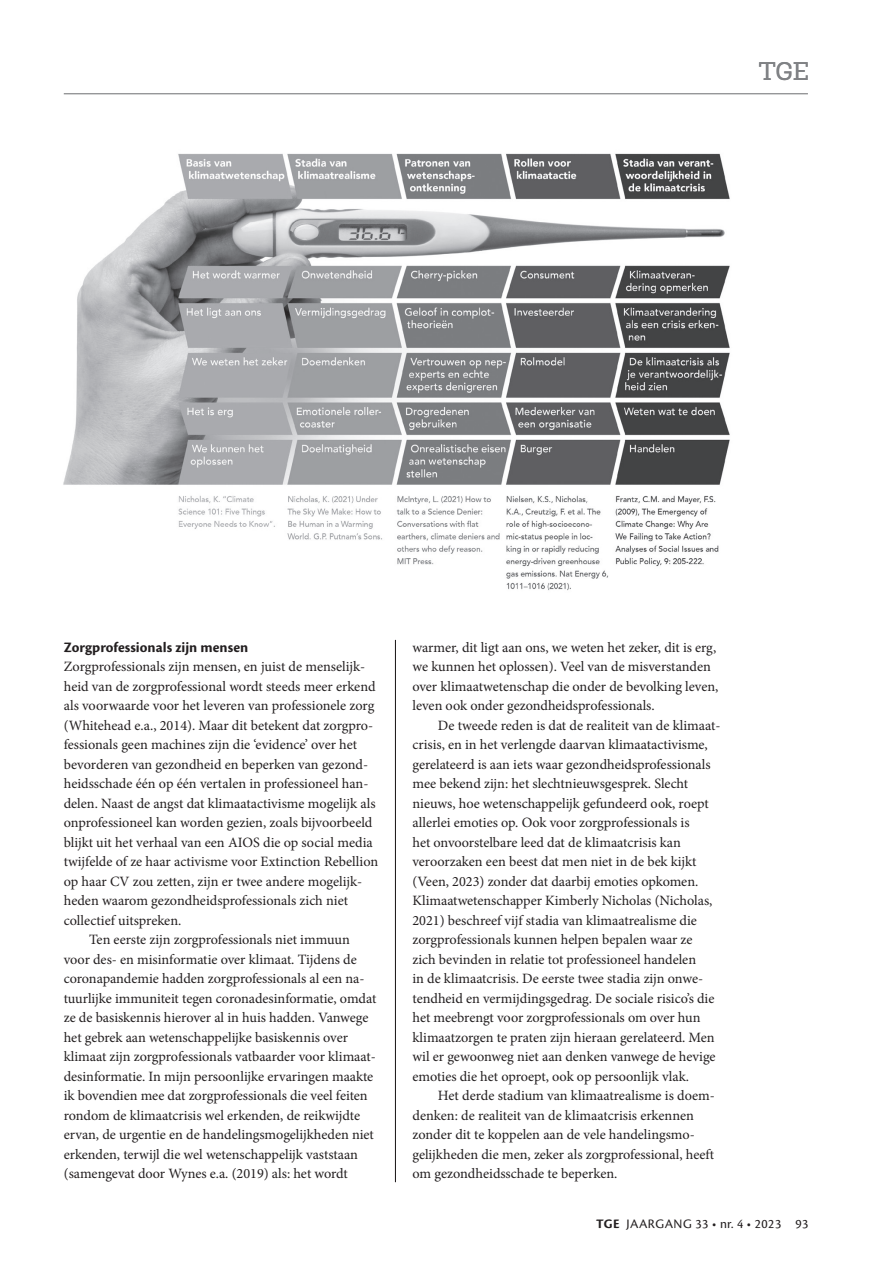
<style>
.page{position:relative;width:893px;height:1263px;background:#fff}
.page>*{position:absolute;margin:0;border:0;box-sizing:border-box;transform-origin:0 0}
.t1{font:25.95px "Newslab";color:#808285}
.t2{font:700 15px "Cronos Pro";letter-spacing:.005em;color:#231f20}
.t3{font:14.25px/19.5px "Minion Pro";color:#231f20}
.t4{font:13.5px "Cronos Pro";letter-spacing:.035em;color:#231f20}
.s1{font-weight:700}
</style>
<div class="page">
<hr style="left:64px;top:93px;width:744px;height:1px;background:#6c6d70">
<hr style="left:395px;top:640px;width:1px;height:542px;background:#231f20">
<img style="left:63px;top:153px;width:667px;height:438px">
<h1 class="t1" style="left:759px;top:55px;width:52px">TGE</h1>
<p class="t2" style="left:64px;top:638px;width:186px">Zorgprofessionals zijn mensen</p>
<p class="t3" style="left:64px;top:657px;width:303px">Zorgprofessionals zijn mensen, en juist de menselijk-</p>
<p class="t3" style="left:64px;top:676px;width:313px">heid van de zorgprofessional wordt steeds meer erkend</p>
<p class="t3" style="left:64px;top:696px;width:312px">als voorwaarde voor het leveren van professionele zorg</p>
<p class="t3" style="left:64px;top:715px;width:311px">(Whitehead e.a., 2014). Maar dit betekent dat zorgpro-</p>
<p class="t3" style="left:64px;top:735px;width:295px">fessionals geen machines zijn die ‘evidence’ over het</p>
<p class="t3" style="left:64px;top:754px;width:306px">bevorderen van gezondheid en beperken van gezond-</p>
<p class="t3" style="left:64px;top:774px;width:306px">heidsschade één op één vertalen in professioneel han-</p>
<p class="t3" style="left:64px;top:793px;width:313px">delen. Naast de angst dat klimaatactivisme mogelijk als</p>
<p class="t3" style="left:64px;top:813px;width:310px">onprofessioneel kan worden gezien, zoals bijvoorbeeld</p>
<p class="t3" style="left:64px;top:832px;width:311px">blijkt uit het verhaal van een AIOS die op social media</p>
<p class="t3" style="left:64px;top:852px;width:316px">twijfelde of ze haar activisme voor Extinction Rebellion</p>
<p class="t3" style="left:64px;top:871px;width:300px">op haar CV zou zetten, zijn er twee andere mogelijk-</p>
<p class="t3" style="left:64px;top:891px;width:286px">heden waarom gezondheidsprofessionals zich niet</p>
<p class="t3" style="left:64px;top:910px;width:119px">collectief uitspreken.</p>
<p class="t3" style="left:89px;top:930px;width:262px">Ten eerste zijn zorgprofessionals niet immuun</p>
<p class="t3" style="left:64px;top:949px;width:294px">voor des- en misinformatie over klimaat. Tijdens de</p>
<p class="t3" style="left:64px;top:969px;width:302px">coronapandemie hadden zorgprofessionals al een na-</p>
<p class="t3" style="left:64px;top:988px;width:314px">tuurlijke immuniteit tegen coronadesinformatie, omdat</p>
<p class="t3" style="left:64px;top:1008px;width:306px">ze de basiskennis hierover al in huis hadden. Vanwege</p>
<p class="t3" style="left:64px;top:1027px;width:286px">het gebrek aan wetenschappelijke basiskennis over</p>
<p class="t3" style="left:64px;top:1047px;width:314px">klimaat zijn zorgprofessionals vatbaarder voor klimaat-</p>
<p class="t3" style="left:64px;top:1066px;width:311px">desinformatie. In mijn persoonlijke ervaringen maakte</p>
<p class="t3" style="left:64px;top:1086px;width:305px">ik bovendien mee dat zorgprofessionals die veel feiten</p>
<p class="t3" style="left:64px;top:1105px;width:298px">rondom de klimaatcrisis wel erkenden, de reikwijdte</p>
<p class="t3" style="left:64px;top:1125px;width:312px">ervan, de urgentie en de handelingsmogelijkheden niet</p>
<p class="t3" style="left:64px;top:1144px;width:296px">erkenden, terwijl die wel wetenschappelijk vaststaan</p>
<p class="t3" style="left:64px;top:1164px;width:286px">(samengevat door Wynes e.a. (2019) als: het wordt</p>
<p class="t3" style="left:412px;top:637px;width:307px">warmer, dit ligt aan ons, we weten het zeker, dit is erg, we kunnen het oplossen). Veel van de misverstanden over klimaatwetenschap die onder de bevolking leven, leven ook onder gezondheidsprofessionals.</p>
<p class="t3" style="left:412px;top:715px;width:309px;text-indent:26px">De tweede reden is dat de realiteit van de klimaat&shy;crisis, en in het verlengde daarvan klimaatactivisme, gerelateerd is aan iets waar gezondheidsprofessionals mee bekend zijn: het slechtnieuwsgesprek. Slecht nieuws, hoe wetenschappelijk gefundeerd ook, roept allerlei emoties op. Ook voor zorgprofessionals is<br>het onvoorstelbare leed dat de klimaatcrisis kan veroorzaken een beest dat men niet in de bek kijkt (Veen, 2023) zonder dat daarbij emoties opkomen.<br>Klimaatwetenschapper Kimberly Nicholas (Nicholas, 2021) beschreef vijf stadia van klimaatrealisme die zorgprofessionals kunnen helpen bepalen waar ze<br>zich bevinden in relatie tot professioneel handelen<br>in de klimaatcrisis. De eerste twee stadia zijn onwe&shy;tendheid en vermijdingsgedrag. De sociale risico’s die het meebrengt voor zorgprofessionals om over hun klimaatzorgen te praten zijn hieraan gerelateerd. Men wil er gewoonweg niet aan denken vanwege de hevige emoties die het oproept, ook op persoonlijk vlak.</p>
<p class="t3" style="left:412px;top:1086px;width:304px;text-indent:26px">Het derde stadium van klimaatrealisme is doem&shy;denken: de realiteit van de klimaatcrisis erkennen zonder dit te koppelen aan de vele handelingsmo&shy;gelijkheden die men, zeker als zorgprofessional, heeft om gezondheidsschade te beperken.</p>
<p class="t4" style="left:596px;top:1216px;width:214px"><span class="s1">TGE</span> JAARGANG 33 • nr. 4 • 2023 93</p>
</div>
